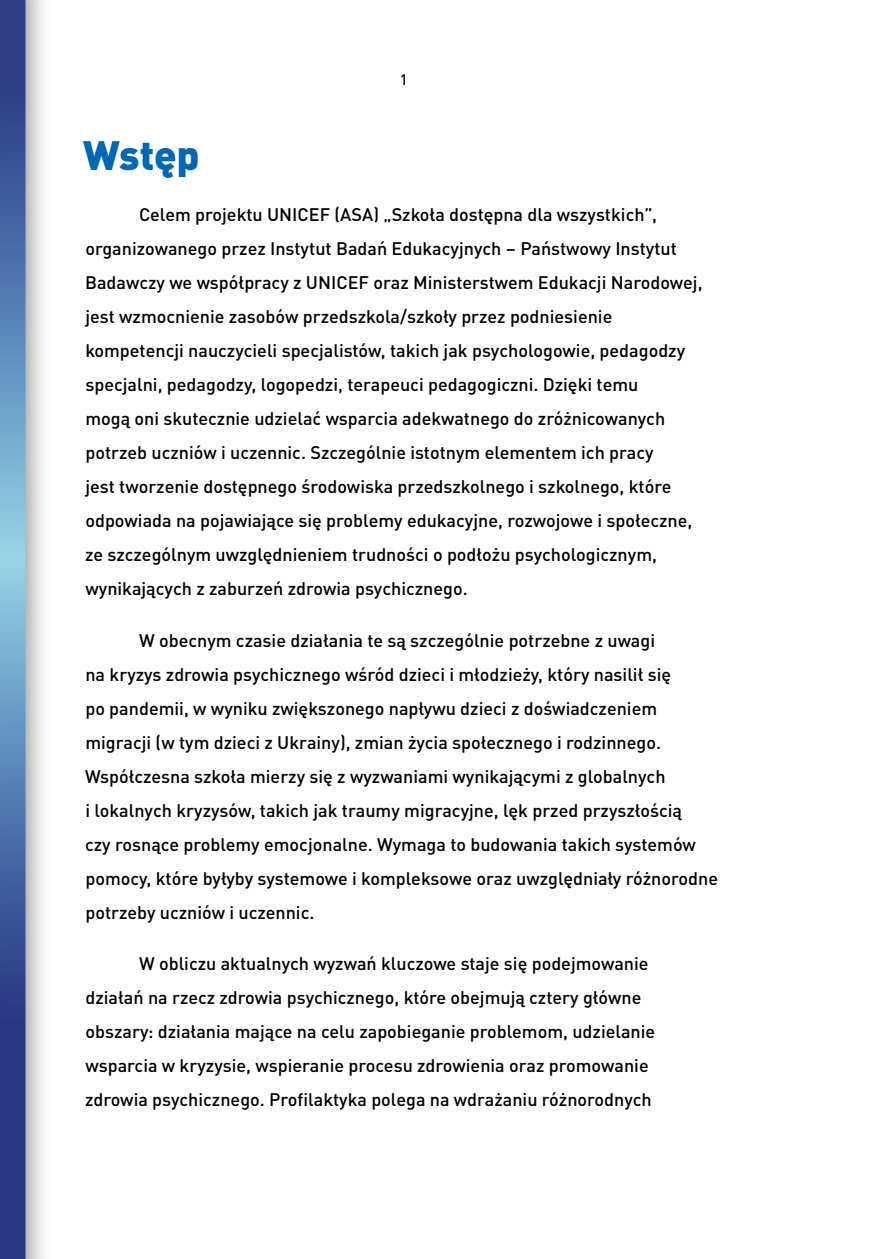
<style>
.page{position:relative;width:893px;height:1259px;background:#fff}
.page>*{position:absolute;margin:0;border:0;box-sizing:border-box;transform-origin:0 0}
.t1{font:900 40.5px "DIN Pro";letter-spacing:-.005em;color:#0067b2}
.tekst_lity{font:500 18px/34px "DIN Pro Pl";color:#000}
.t2{font:500 15px "DIN Pro Pl";color:#000}
</style>
<div class="page">
<div style="left:0;top:0;width:54px;height:1259px;background:#000;opacity:.43"></div>
<svg style="left:0;top:0;width:26px;height:1259px;background:#4d70a9"></svg>
<p class="t2" style="left:400px;top:68px;width:9px">1</p>
<h2 class="t1" style="left:83px;top:128px;width:118px">Wstęp</h2>
<p class="tekst_lity" style="left:85px;top:196px;width:619px;text-indent:54px">Celem projektu UNICEF (ASA) „Szkoła dostępna dla wszystkich”, organizowanego przez Instytut Badań Edukacyjnych – Państwowy Instytut Badawczy we współpracy z UNICEF oraz Ministerstwem Edukacji Narodowej, jest wzmocnienie zasobów przedszkola/szkoły przez podniesienie kompetencji nauczycieli specjalistów, takich jak psychologowie, pedagodzy specjalni, pedagodzy, logopedzi, terapeuci pedagogiczni. Dzięki temu<br>mogą oni skutecznie udzielać wsparcia adekwatnego do zróżnicowanych potrzeb uczniów i uczennic. Szczególnie istotnym elementem ich pracy<br>jest tworzenie dostępnego środowiska przedszkolnego i szkolnego, które odpowiada na pojawiające się problemy edukacyjne, rozwojowe i społeczne, ze szczególnym uwzględnieniem trudności o podłożu psychologicznym, wynikających z zaburzeń zdrowia psychicznego.</p>
<p class="tekst_lity" style="left:85px;top:622px;width:634px;text-indent:54px">W obecnym czasie działania te są szczególnie potrzebne z uwagi<br>na kryzys zdrowia psychicznego wśród dzieci i młodzieży, który nasilił się<br>po pandemii, w wyniku zwiększonego napływu dzieci z doświadczeniem migracji (w tym dzieci z Ukrainy), zmian życia społecznego i rodzinnego.<br>Współczesna szkoła mierzy się z wyzwaniami wynikającymi z globalnych<br>i lokalnych kryzysów, takich jak traumy migracyjne, lęk przed przyszłością<br>czy rosnące problemy emocjonalne. Wymaga to budowania takich systemów pomocy, które byłyby systemowe i kompleksowe oraz uwzględniały różnorodne potrzeby uczniów i uczennic.</p>
<p class="tekst_lity" style="left:85px;top:945px;width:572px;text-indent:54px">W obliczu aktualnych wyzwań kluczowe staje się podejmowanie działań na rzecz zdrowia psychicznego, które obejmują cztery główne obszary: działania mające na celu zapobieganie problemom, udzielanie wsparcia w kryzysie, wspieranie procesu zdrowienia oraz promowanie zdrowia psychicznego. Profilaktyka polega na wdrażaniu różnorodnych</p>
</div>
